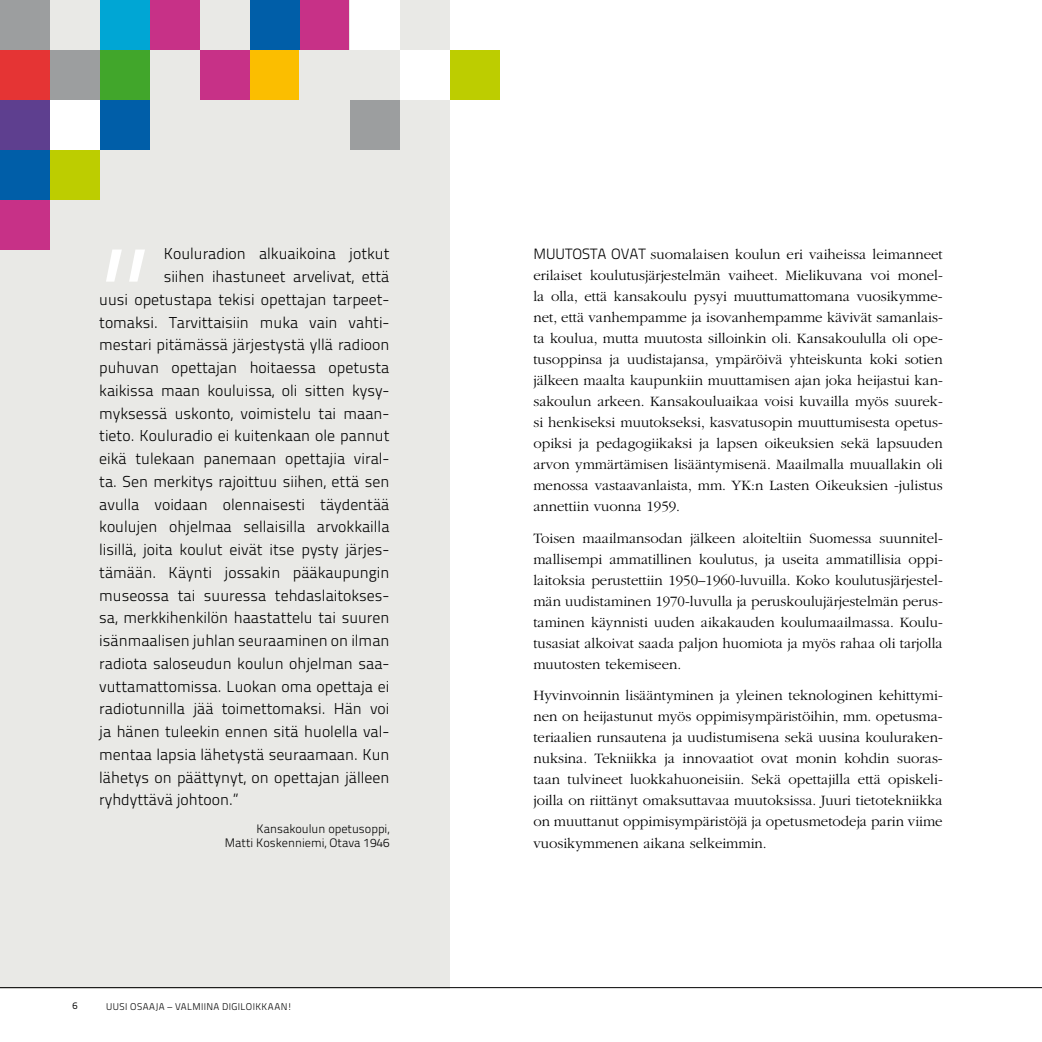
<style>
.page{position:relative;width:1042px;height:1042px;background:#fff}
.page>*{position:absolute;margin:0;border:0;box-sizing:border-box;transform-origin:0 0}
.t1{font:300 151.9px "Titillium Text 22 L";color:#fff}
.t2{font:300 15.75px "Titillium Text 22 L";color:#000}
.t3{font:300 14.88px/21px "ITC Garamond Std";color:#000;text-align:justify}
.t4{font:300 12.25px/14px "Titillium Text 22 L";color:#000;text-align:right}
.t5{font:300 9.8px "Titillium Text 22 L";letter-spacing:.04em;color:#000}
.t6{font:9.8px "Titillium Text 22 L";color:#000}
.s1{font-family:"Titillium Text 22 L"}
</style>
<div class="page">
<div style="left:0;top:0;width:449px;height:988px;background:#e9e9e6"></div>
<div style="left:0;top:50px;width:50px;height:50px;background:#e53434"></div>
<div style="left:0;top:0;width:50px;height:50px;background:#9c9e9f"></div>
<div style="left:0;top:150px;width:50px;height:50px;background:#005ea8"></div>
<div style="left:0;top:100px;width:50px;height:50px;background:#5e3f8f"></div>
<div style="left:249px;top:50px;width:50px;height:50px;background:#fbbe00"></div>
<div style="left:400px;top:50px;width:50px;height:50px;background:#fff"></div>
<div style="left:50px;top:50px;width:50px;height:50px;background:#9c9e9f"></div>
<div style="left:150px;top:0;width:50px;height:50px;background:#c73187"></div>
<div style="left:200px;top:50px;width:49px;height:50px;background:#c73187"></div>
<div style="left:100px;top:100px;width:50px;height:50px;background:#005ea8"></div>
<div style="left:50px;top:150px;width:50px;height:50px;background:#bdcd00"></div>
<div style="left:299px;top:0;width:50px;height:50px;background:#c73187"></div>
<div style="left:100px;top:50px;width:50px;height:50px;background:#41a62b"></div>
<div style="left:50px;top:100px;width:50px;height:50px;background:#fff"></div>
<div style="left:449px;top:50px;width:50px;height:50px;background:#bdcd00"></div>
<div style="left:100px;top:0;width:50px;height:50px;background:#00a6d4"></div>
<div style="left:350px;top:0;width:50px;height:50px;background:#fff"></div>
<div style="left:350px;top:100px;width:50px;height:50px;background:#9c9e9f"></div>
<div style="left:250px;top:0;width:50px;height:50px;background:#005ea8"></div>
<div style="left:0;top:200px;width:50px;height:49px;background:#c73187"></div>
<hr style="left:0;top:987px;width:1042px;height:1px;background:#000">
<h1 class="t1" style="left:96px;top:195px;width:55px">”</h1>
<p class="t2" style="left:164px;top:242px;width:227px">Kouluradion alkuaikoina jotkut</p>
<p class="t2" style="left:164px;top:265px;width:227px">siihen ihastuneet arvelivat, että</p>
<p class="t2" style="left:99px;top:288px;width:292px">uusi opetustapa tekisi opettajan tarpeet-</p>
<p class="t2" style="left:99px;top:310px;width:292px">tomaksi. Tarvittaisiin muka vain vahti-</p>
<p class="t2" style="left:99px;top:333px;width:292px">mestari pitämässä järjestystä yllä radioon</p>
<p class="t2" style="left:99px;top:356px;width:292px">puhuvan opettajan hoitaessa opetusta</p>
<p class="t2" style="left:99px;top:379px;width:292px">kaikissa maan kouluissa, oli sitten kysy-</p>
<p class="t2" style="left:99px;top:401px;width:292px">myksessä uskonto, voimistelu tai maan-</p>
<p class="t2" style="left:99px;top:424px;width:292px">tieto. Kouluradio ei kuitenkaan ole pannut</p>
<p class="t2" style="left:99px;top:447px;width:292px">eikä tulekaan panemaan opettajia viral-</p>
<p class="t2" style="left:99px;top:470px;width:292px">ta. Sen merkitys rajoittuu siihen, että sen</p>
<p class="t2" style="left:99px;top:492px;width:292px">avulla voidaan olennaisesti täydentää</p>
<p class="t2" style="left:99px;top:515px;width:292px">koulujen ohjelmaa sellaisilla arvokkailla</p>
<p class="t2" style="left:99px;top:538px;width:292px">lisillä, joita koulut eivät itse pysty järjes-</p>
<p class="t2" style="left:99px;top:561px;width:292px">tämään. Käynti jossakin pääkaupungin</p>
<p class="t2" style="left:99px;top:583px;width:292px">museossa tai suuressa tehdaslaitokses-</p>
<p class="t2" style="left:99px;top:606px;width:292px">sa, merkkihenkilön haastattelu tai suuren</p>
<p class="t2" style="left:99px;top:629px;width:292px">isänmaalisen juhlan seuraaminen on ilman</p>
<p class="t2" style="left:99px;top:652px;width:292px">radiota saloseudun koulun ohjelman saa-</p>
<p class="t2" style="left:99px;top:674px;width:292px">vuttamattomissa. Luokan oma opettaja ei</p>
<p class="t2" style="left:99px;top:697px;width:292px">radiotunnilla jää toimettomaksi. Hän voi</p>
<p class="t2" style="left:99px;top:720px;width:292px">ja hänen tuleekin ennen sitä huolella val-</p>
<p class="t2" style="left:99px;top:743px;width:292px">mentaa lapsia lähetystä seuraamaan. Kun</p>
<p class="t2" style="left:99px;top:765px;width:292px">lähetys on päättynyt, on opettajan jälleen</p>
<p class="t2" style="left:99px;top:788px;width:141px">ryhdyttävä johtoon. ”</p>
<p class="t4" style="left:225px;top:821px;width:166px">Kansakoulun opetusoppi,<br>Matti Koskenniemi, Otava 1946</p>
<p class="t6" style="left:72px;top:998px;width:7px">6</p>
<p class="t5" style="left:106px;top:999px;width:188px">UUSI OSAAJA – VALMIINA DIGILOIKKAAN!</p>
<p class="t3" style="left:533px;top:244px;width:411px"><span class="s1">MUUTOSTA OVAT</span> suomalaisen koulun eri vaiheissa leimanneet erilaiset koulutusjärjestelmän vaiheet. Mielikuvana voi monel&shy;la olla, että kansakoulu pysyi muuttumattomana vuosikymme&shy;net, että vanhempamme ja isovanhempamme kävivät samanlais&shy;ta koulua, mutta muutosta silloinkin oli. Kansakoululla oli ope&shy;tusoppinsa ja uudistajansa, ympäröivä yhteiskunta koki sotien jälkeen maalta kaupunkiin muuttamisen ajan joka heijastui kan&shy;sakoulun arkeen. Kansakouluaikaa voisi kuvailla myös suurek&shy;si henkiseksi muutokseksi, kasvatusopin muuttumisesta opetus&shy;opiksi ja pedagogiikaksi ja lapsen oikeuksien sekä lapsuuden arvon ymmärtämisen lisääntymisenä. Maailmalla muuallakin oli menossa vastaavanlaista, mm. YK:n Lasten Oikeuksien -julistus annettiin vuonna 1959.</p>
<p class="t3" style="left:533px;top:528px;width:411px">Toisen maailmansodan jälkeen aloiteltiin Suomessa suunnitel&shy;mallisempi ammatillinen koulutus, ja useita ammatillisia oppi&shy;laitoksia perustettiin 1950–1960-luvuilla. Koko koulutusjärjestel&shy;män uudistaminen 1970-luvulla ja peruskoulujärjestelmän perus&shy;taminen käynnisti uuden aikakauden koulumaailmassa. Koulu&shy;tusasiat alkoivat saada paljon huomiota ja myös rahaa oli tarjolla muutosten tekemiseen.</p>
<p class="t3" style="left:533px;top:685px;width:411px">Hyvinvoinnin lisääntyminen ja yleinen teknologinen kehittymi&shy;nen on heijastunut myös oppimisympäristöihin, mm. opetusma&shy;teriaalien runsautena ja uudistumisena sekä uusina kouluraken&shy;nuksina. Tekniikka ja innovaatiot ovat monin kohdin suoras&shy;taan tulvineet luokkahuoneisiin. Sekä opettajilla että opiskeli&shy;joilla on riittänyt omaksuttavaa muutoksissa. Juuri tietotekniikka on muuttanut oppimisympäristöjä ja opetusmetodeja parin viime vuosikymmenen aikana selkeimmin.</p>
</div>
